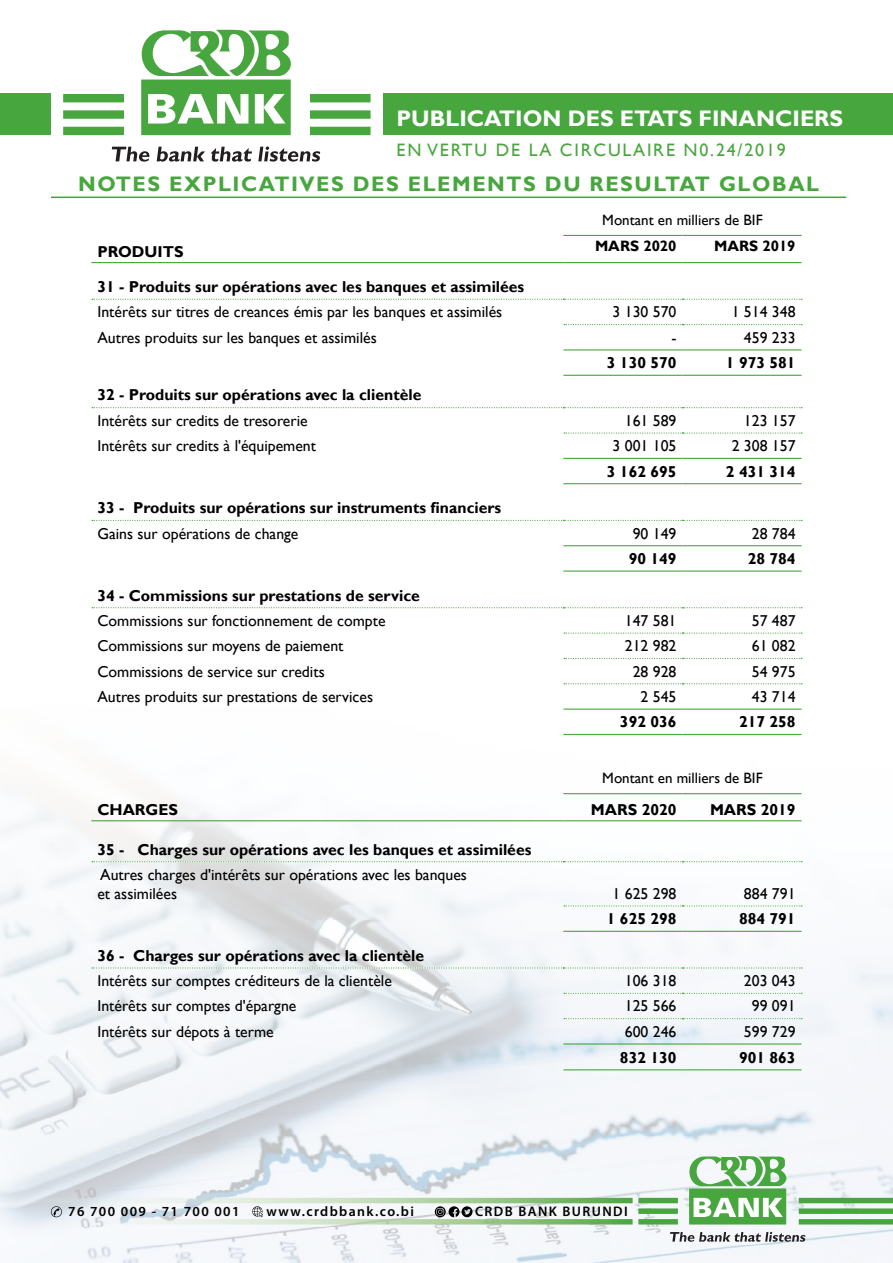
<style>
.page{position:relative;width:893px;height:1263px;background:#fff}
.page>*{position:absolute;margin:0;border:0;box-sizing:border-box;transform-origin:0 0}
.t1{font:700 22.5px "Gill Sans";color:#fff}
.t2{font:700 21px "Gill Sans";letter-spacing:.075em;color:#48a63e}
.t3{font:18px "Gill Sans";letter-spacing:.1em;color:#48a63e}
.t4{font:15.75px/18.9px "Gill Sans";color:#000}
.t5{font:700 15.75px "Gill Sans";color:#000}
.t6{font:15px "Gill Sans";color:#000}
.t7{font:700 15px "Gill Sans";color:#000}
.t8{font:600 13.95px "Myriad Pro";letter-spacing:.1em;color:#000}
</style>
<div class="page">
<img style="left:0;top:29px;width:893px;height:1234px">
<div style="left:638px;top:1198px;width:40px;height:5px;background:#48a63f"></div>
<div style="left:638px;top:1219px;width:40px;height:5px;background:#48a63f"></div>
<div style="left:638px;top:1208px;width:40px;height:6px;background:#48a63f"></div>
<div style="left:689px;top:1188px;width:97px;height:36px;background:#48a63f"></div>
<svg style="left:689px;top:1156px;width:97px;height:30px"></svg>
<div style="left:799px;top:1198px;width:94px;height:5px;background:#48a63f"></div>
<div style="left:799px;top:1219px;width:94px;height:5px;background:#48a63f"></div>
<div style="left:799px;top:1208px;width:94px;height:6px;background:#48a63f"></div>
<svg style="left:670px;top:1232px;width:135px;height:10px"></svg>
<svg style="left:694px;top:1198px;width:89px;height:19px"></svg>
<svg style="left:0;top:1198px;width:633px;height:5px;background:#bdd8b8"></svg>
<svg style="left:0;top:1219px;width:633px;height:5px;background:#c1dbbb"></svg>
<svg style="left:435px;top:1206px;width:37px;height:11px"></svg>
<svg style="left:252px;top:1206px;width:11px;height:11px"></svg>
<svg style="left:51px;top:1206px;width:11px;height:11px"></svg>
<div style="left:0;top:94px;width:893px;height:41px;background:#48a63e"></div>
<div style="left:51px;top:30px;width:332px;height:132px;background:#fff"></div>
<div style="left:63px;top:94px;width:61px;height:8px;background:#48a63f"></div>
<div style="left:63px;top:127px;width:61px;height:8px;background:#48a63f"></div>
<div style="left:63px;top:110px;width:61px;height:9px;background:#48a63f"></div>
<div style="left:141px;top:80px;width:150px;height:55px;background:#48a63f"></div>
<svg style="left:142px;top:30px;width:149px;height:46px"></svg>
<div style="left:310px;top:94px;width:61px;height:8px;background:#48a63f"></div>
<div style="left:310px;top:127px;width:61px;height:8px;background:#48a63f"></div>
<div style="left:310px;top:110px;width:61px;height:9px;background:#48a63f"></div>
<svg style="left:112px;top:147px;width:38px;height:15px"></svg>
<svg style="left:157px;top:147px;width:48px;height:15px"></svg>
<svg style="left:211px;top:147px;width:41px;height:15px"></svg>
<svg style="left:258px;top:146px;width:62px;height:16px"></svg>
<svg style="left:148px;top:94px;width:138px;height:30px"></svg>
<hr style="left:51px;top:197px;width:795px;height:1px;background:#3fa535">
<hr style="left:563px;top:235px;width:119px;height:1px;background:#48a63e">
<hr style="left:682px;top:235px;width:119px;height:1px;background:#48a63e">
<hr style="left:563px;top:262px;width:119px;height:1px;background:#48a63e">
<hr style="left:682px;top:262px;width:119px;height:1px;background:#48a63e">
<hr style="left:91px;top:262px;width:472px;height:1px;background:#48a63e">
<hr style="left:563px;top:349px;width:119px;height:1px;background:#48a63e">
<hr style="left:682px;top:349px;width:119px;height:1px;background:#48a63e">
<hr style="left:563px;top:375px;width:119px;height:1px;background:#48a63e">
<hr style="left:682px;top:375px;width:119px;height:1px;background:#48a63e">
<svg style="left:564px;top:324px;width:238px;height:1px"></svg>
<svg style="left:92px;top:299px;width:710px;height:1px"></svg>
<svg style="left:92px;top:407px;width:710px;height:1px"></svg>
<hr style="left:563px;top:458px;width:119px;height:1px;background:#48a63e">
<hr style="left:682px;top:458px;width:119px;height:1px;background:#48a63e">
<hr style="left:563px;top:483px;width:119px;height:1px;background:#48a63e">
<hr style="left:682px;top:483px;width:119px;height:1px;background:#48a63e">
<svg style="left:564px;top:432px;width:238px;height:2px"></svg>
<svg style="left:92px;top:520px;width:710px;height:1px"></svg>
<hr style="left:563px;top:545px;width:119px;height:1px;background:#48a63e">
<hr style="left:682px;top:545px;width:119px;height:1px;background:#48a63e">
<hr style="left:563px;top:570px;width:119px;height:2px;background:#48a63e">
<hr style="left:682px;top:570px;width:119px;height:2px;background:#48a63e">
<svg style="left:92px;top:607px;width:710px;height:1px"></svg>
<hr style="left:563px;top:708px;width:119px;height:2px;background:#48a63e">
<hr style="left:682px;top:708px;width:119px;height:2px;background:#48a63e">
<hr style="left:563px;top:734px;width:119px;height:1px;background:#48a63e">
<hr style="left:682px;top:734px;width:119px;height:1px;background:#48a63e">
<svg style="left:564px;top:632px;width:238px;height:2px"></svg>
<svg style="left:564px;top:658px;width:238px;height:1px"></svg>
<svg style="left:564px;top:683px;width:238px;height:1px"></svg>
<hr style="left:563px;top:793px;width:119px;height:1px;background:#48a63e">
<hr style="left:682px;top:793px;width:119px;height:1px;background:#48a63e">
<hr style="left:563px;top:820px;width:119px;height:1px;background:#48a63e">
<hr style="left:682px;top:820px;width:119px;height:1px;background:#48a63e">
<hr style="left:91px;top:820px;width:472px;height:1px;background:#48a63e">
<svg style="left:564px;top:905px;width:238px;height:1px"></svg>
<hr style="left:563px;top:931px;width:119px;height:1px;background:#48a63e">
<hr style="left:682px;top:931px;width:119px;height:1px;background:#48a63e">
<svg style="left:92px;top:861px;width:710px;height:1px"></svg>
<svg style="left:92px;top:967px;width:710px;height:1px"></svg>
<hr style="left:563px;top:1043px;width:119px;height:1px;background:#48a63e">
<hr style="left:682px;top:1043px;width:119px;height:1px;background:#48a63e">
<hr style="left:563px;top:1069px;width:119px;height:1px;background:#48a63e">
<hr style="left:682px;top:1069px;width:119px;height:1px;background:#48a63e">
<svg style="left:564px;top:993px;width:238px;height:1px"></svg>
<svg style="left:564px;top:1018px;width:238px;height:1px"></svg>
<h1 class="t1" style="left:396px;top:104px;width:448px">PUBLICATION DES ETATS FINANCIERS</h1>
<p class="t3" style="left:396px;top:139px;width:391px">EN VERTU DE LA CIRCULAIRE N0.24/2019</p>
<h2 class="t2" style="left:78px;top:172px;width:743px">NOTES EXPLICATIVES DES ELEMENTS DU RESULTAT GLOBAL</h2>
<p class="t6" style="left:602px;top:211px;width:162px">Montant en milliers de BIF</p>
<p class="t5" style="left:97px;top:242px;width:88px">PRODUITS</p>
<p class="t7" style="left:595px;top:237px;width:83px">MARS 2020</p>
<p class="t7" style="left:714px;top:237px;width:83px">MARS 2019</p>
<p class="t5" style="left:97px;top:277px;width:428px">31 - Produits sur opérations avec les banques et assimilées</p>
<p class="t4" style="left:97px;top:303px;width:406px">Intérêts sur titres de creances émis par les banques et assimilés</p>
<p class="t4" style="left:613px;top:303px;width:65px">3 130 570</p>
<p class="t4" style="left:732px;top:303px;width:65px">1 514 348</p>
<p class="t4" style="left:97px;top:328px;width:281px">Autres produits sur les banques et assimilés</p>
<p class="t4" style="left:671px;top:328px;width:7px">-</p>
<p class="t4" style="left:744px;top:328px;width:53px">459 233</p>
<p class="t5" style="left:607px;top:353px;width:71px">3 130 570</p>
<p class="t5" style="left:726px;top:353px;width:71px">1 973 581</p>
<p class="t5" style="left:97px;top:386px;width:325px">32 - Produits sur opérations avec la clientèle</p>
<p class="t4" style="left:97px;top:411px;width:212px">Intérêts sur credits de tresorerie</p>
<p class="t4" style="left:625px;top:411px;width:53px">161 589</p>
<p class="t4" style="left:744px;top:411px;width:53px">123 157</p>
<p class="t4" style="left:97px;top:437px;width:220px">Intérêts sur credits à l'équipement</p>
<p class="t4" style="left:613px;top:437px;width:65px">3 001 105</p>
<p class="t4" style="left:732px;top:437px;width:65px">2 308 157</p>
<p class="t5" style="left:607px;top:462px;width:71px">3 162 695</p>
<p class="t5" style="left:726px;top:462px;width:71px">2 431 314</p>
<p class="t5" style="left:97px;top:498px;width:405px">33 - Produits sur opérations sur instruments financiers</p>
<p class="t4" style="left:97px;top:524px;width:203px">Gains sur opérations de change</p>
<p class="t4" style="left:633px;top:524px;width:45px">90 149</p>
<p class="t4" style="left:752px;top:524px;width:45px">28 784</p>
<p class="t5" style="left:629px;top:549px;width:49px">90 149</p>
<p class="t5" style="left:748px;top:549px;width:49px">28 784</p>
<p class="t5" style="left:97px;top:586px;width:324px">34 - Commissions sur prestations de service</p>
<p class="t4" style="left:97px;top:611px;width:290px">Commissions sur fonctionnement de compte</p>
<p class="t4" style="left:625px;top:611px;width:53px">147 581</p>
<p class="t4" style="left:752px;top:611px;width:45px">57 487</p>
<p class="t4" style="left:97px;top:637px;width:248px">Commissions sur moyens de paiement</p>
<p class="t4" style="left:625px;top:637px;width:53px">212 982</p>
<p class="t4" style="left:752px;top:637px;width:45px">61 082</p>
<p class="t4" style="left:97px;top:662px;width:229px">Commissions de service sur credits</p>
<p class="t4" style="left:633px;top:662px;width:45px">28 928</p>
<p class="t4" style="left:752px;top:662px;width:45px">54 975</p>
<p class="t4" style="left:97px;top:687px;width:277px">Autres produits sur prestations de services</p>
<p class="t4" style="left:641px;top:687px;width:37px">2 545</p>
<p class="t4" style="left:752px;top:687px;width:45px">43 714</p>
<p class="t5" style="left:620px;top:712px;width:58px">392 036</p>
<p class="t5" style="left:739px;top:712px;width:58px">217 258</p>
<p class="t6" style="left:602px;top:769px;width:162px">Montant en milliers de BIF</p>
<p class="t5" style="left:97px;top:800px;width:82px">CHARGES</p>
<p class="t5" style="left:591px;top:800px;width:87px">MARS 2020</p>
<p class="t5" style="left:710px;top:800px;width:87px">MARS 2019</p>
<p class="t5" style="left:97px;top:840px;width:435px">35 - Charges sur opérations avec les banques et assimilées</p>
<p class="t4" style="left:97px;top:865px;width:371px">Autres charges d'intérêts sur opérations avec les banques et assimilées</p>
<p class="t4" style="left:613px;top:884px;width:65px">1 625 298</p>
<p class="t4" style="left:744px;top:884px;width:53px">884 791</p>
<p class="t5" style="left:607px;top:909px;width:71px">1 625 298</p>
<p class="t5" style="left:739px;top:909px;width:58px">884 791</p>
<p class="t5" style="left:97px;top:946px;width:328px">36 - Charges sur opérations avec la clientèle</p>
<p class="t4" style="left:97px;top:972px;width:296px">Intérêts sur comptes créditeurs de la clientèle</p>
<p class="t4" style="left:625px;top:972px;width:53px">106 318</p>
<p class="t4" style="left:744px;top:972px;width:53px">203 043</p>
<p class="t4" style="left:97px;top:997px;width:200px">Intérêts sur comptes d'épargne</p>
<p class="t4" style="left:625px;top:997px;width:53px">125 566</p>
<p class="t4" style="left:752px;top:997px;width:45px">99 091</p>
<p class="t4" style="left:97px;top:1022px;width:178px">Intérêts sur dépots à terme</p>
<p class="t4" style="left:625px;top:1022px;width:53px">600 246</p>
<p class="t4" style="left:744px;top:1022px;width:53px">599 729</p>
<p class="t5" style="left:620px;top:1048px;width:58px">832 130</p>
<p class="t5" style="left:739px;top:1048px;width:58px">901 863</p>
<p class="t8" style="left:68px;top:1202px;width:173px">76 700 009 - 71 700 001</p>
<p class="t8" style="left:267px;top:1202px;width:149px">www.crdbbank.co.bi</p>
<p class="t8" style="left:475px;top:1202px;width:154px">CRDB BANK BURUNDI</p>
</div>
